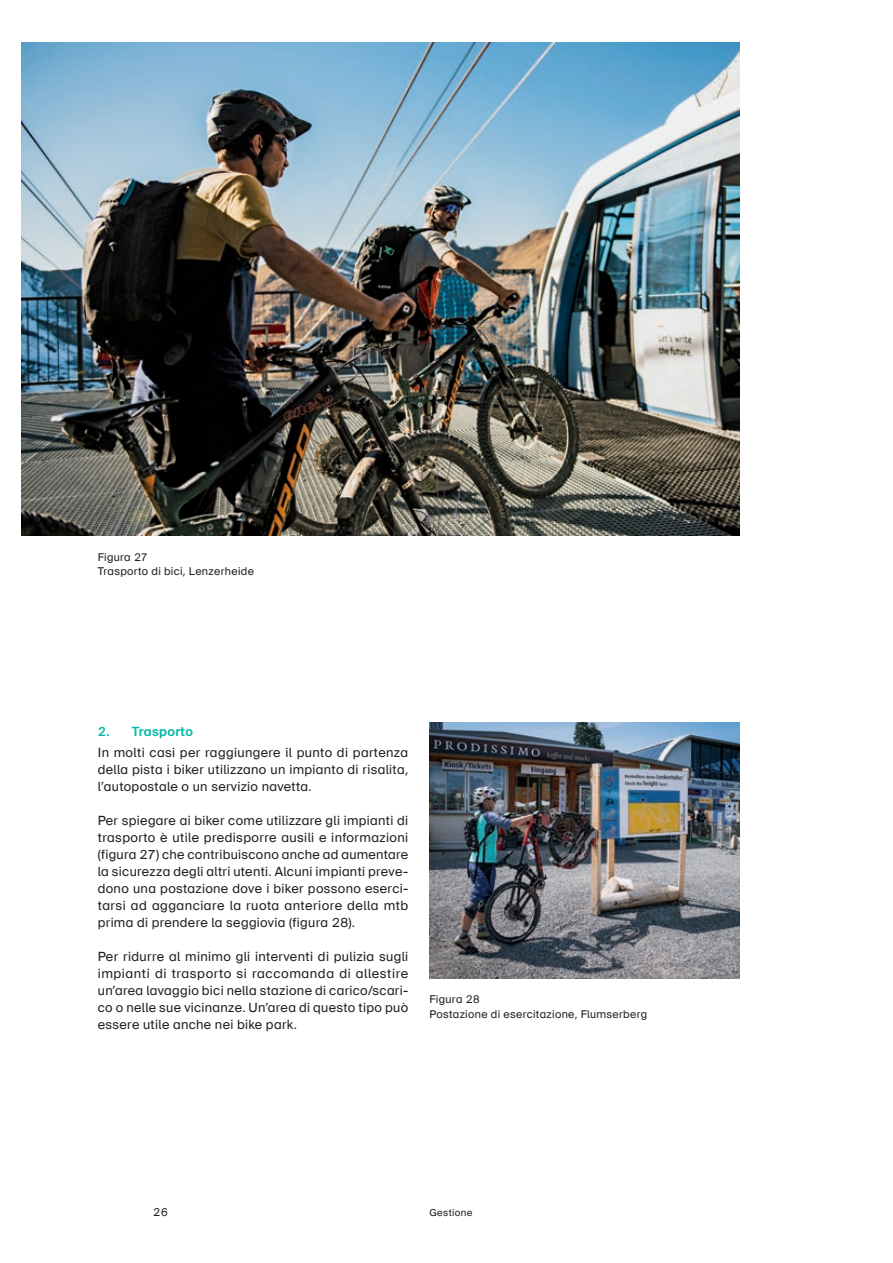
<style>
.page{position:relative;width:893px;height:1263px;background:#fff}
.page>*{position:absolute;margin:0;border:0;box-sizing:border-box;transform-origin:0 0}
.t1{font:12.75px/17px "BFU Suisse";letter-spacing:.025em;color:#231f20}
.t2{font:10.8px/14.1px "BFU Suisse";letter-spacing:.03em;color:#231f20}
.t3{font:9.75px "BFU Suisse";letter-spacing:.03em;color:#231f20}
.s1{font-size:10.65px}
.s2{font-weight:700;font-size:12.45px;color:#03b9ac}
.s3{font-weight:700;color:#03b9ac}
.s4{font-size:12.45px}
</style>
<div class="page">
<img style="left:21px;top:43px;width:719px;height:493px">
<img style="left:429px;top:723px;width:311px;height:255px">
<p class="t2" style="left:98px;top:550px;width:158px">Figura <span class="s1">27<br></span>Trasporto di bici, Lenzerheide</p>
<p class="t1" style="left:98px;top:721px;width:312px;line-height:21.3px"><span class="s2">2</span><span class="s3">. Trasporto<br></span>In molti casi per raggiungere il punto di partenza</p>
<p class="t1" style="left:98px;top:761px;width:312px">della pista i biker utilizzano un impianto di risalita, l’autopostale o un servizio navetta.</p>
<p class="t1" style="left:98px;top:812px;width:312px;text-align:justify">Per spiegare ai biker come utilizzare gli impianti di trasporto è utile predisporre ausili e informazioni (figura <span class="s4">27</span>) che contribuiscono anche ad aumentare la sicurezza degli altri utenti. Alcuni impianti preve&shy;dono una postazione dove i biker possono eserci&shy;tarsi ad agganciare la ruota anteriore della mtb prima di prendere la seggiovia (figura <span class="s4">28</span>).</p>
<p class="t1" style="left:98px;top:948px;width:312px;text-align:justify">Per ridurre al minimo gli interventi di pulizia sugli impianti di trasporto si raccomanda di allestire un’area lavaggio bici nella stazione di carico/scari&shy;co o nelle sue vicinanze. Un’area di questo tipo può essere utile anche nei bike park.</p>
<p class="t2" style="left:429px;top:993px;width:219px">Figura <span class="s1">28<br></span>Postazione di esercitazione, Flumserberg</p>
<p class="t2" style="left:153px;top:1205px;width:16px">26</p>
<p class="t3" style="left:429px;top:1207px;width:44px">Gestione</p>
</div>
